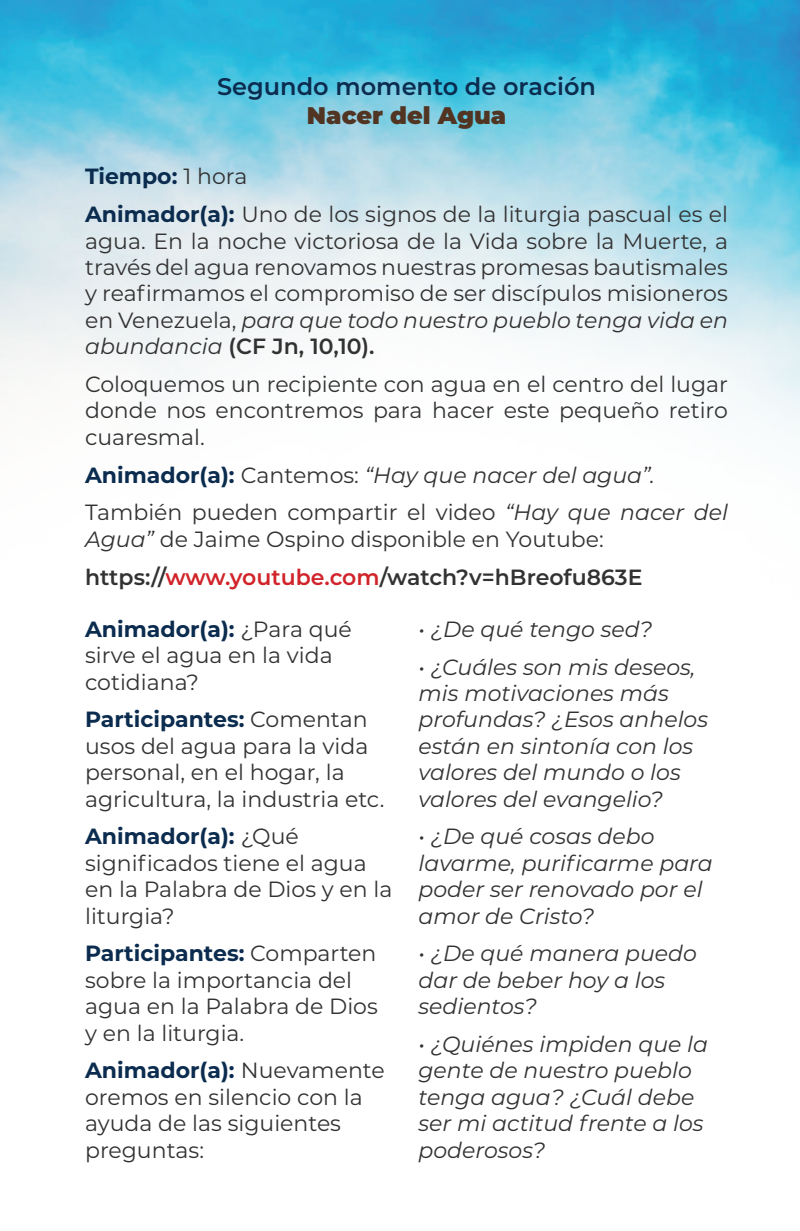
<style>
.page{position:relative;width:800px;height:1231px;background:#fff}
.page>*{position:absolute;margin:0;border:0;box-sizing:border-box;transform-origin:0 0}
.t1{font:600 24px "Montserrat";color:#0b2c4f}
.t2{font:900 24px "Montserrat";color:#513522}
.t3{font:22px/26.4px "Montserrat";color:#333233}
.t4{font:italic 22px/26.4px "Montserrat";color:#333233}
.s1{font-weight:700;color:#0b2c4f}
.s2{font-style:italic}
.s3{font-weight:600}
.s4{font-weight:600;color:#d1232a}
</style>
<div class="page">
<img style="left:0;top:0;width:799px;height:432px">
<p class="t1" style="left:217px;top:70px;width:380px">Segundo momento de oración</p>
<p class="t2" style="left:307px;top:97px;width:201px">Nacer del Agua</p>
<p class="t3" style="left:85px;top:157px;width:644px;line-height:37.8px"><span class="s1">Tiempo:</span> 1 hora<br><span class="s1">Animador(a):</span> Uno de los signos de la liturgia pascual es el</p>
<p class="t3" style="left:85px;top:227px;width:644px;text-align:justify">agua. En la noche victoriosa de la Vida sobre la Muerte, a través del agua renovamos nuestras promesas bautismales y reafirmamos el compromiso de ser discípulos misioneros en Venezuela, <span class="s2">para que todo nuestro pueblo tenga vida en abundancia</span> <span class="s3">(CF Jn, 10,10).</span></p>
<p class="t3" style="left:85px;top:370px;width:644px;text-align:justify">Coloquemos un recipiente con agua en el centro del lugar donde nos encontremos para hacer este pequeño retiro cuaresmal.</p>
<p class="t3" style="left:85px;top:455px;width:644px;line-height:37.8px"><span class="s1">Animador(a):</span> Cantemos: <span class="s2">“Hay que nacer del agua”.<br></span>También pueden compartir el video <span class="s2">“Hay que nacer del</span></p>
<p class="t3" style="left:85px;top:519px;width:558px;line-height:37.8px"><span class="s2">Agua”</span> de Jaime Ospino disponible en Youtube: <span class="s3">https://</span><span class="s4">www.youtube.com</span><span class="s3">/watch?v=hBreofu863E</span></p>
<p class="t3" style="left:85px;top:615px;width:268px"><span class="s1">Animador(a):</span> ¿Para qué sirve el agua en la vida cotidiana?</p>
<p class="t3" style="left:85px;top:705px;width:301px"><span class="s1">Participantes:</span> Comentan usos del agua para la vida personal, en el hogar, la agricultura, la industria etc.</p>
<p class="t3" style="left:85px;top:822px;width:309px"><span class="s1">Animador(a):</span> ¿Qué significados tiene el agua en la Palabra de Dios y en la liturgia?</p>
<p class="t3" style="left:85px;top:939px;width:294px"><span class="s1">Participantes:</span> Comparten sobre la importancia del agua en la Palabra de Dios y en la liturgia.</p>
<p class="t3" style="left:85px;top:1056px;width:301px"><span class="s1">Animador(a):</span> Nuevamente oremos en silencio con la ayuda de las siguientes preguntas:</p>
<p class="t4" style="left:418px;top:615px;width:235px">• ¿De qué tengo sed?</p>
<p class="t4" style="left:418px;top:652px;width:291px">• ¿Cuáles son mis deseos, mis motivaciones más profundas? ¿Esos anhelos están en sintonía con los valores del mundo o los valores del evangelio?</p>
<p class="t4" style="left:418px;top:822px;width:295px">• ¿De qué cosas debo lavarme, purificarme para poder ser renovado por el amor de Cristo?</p>
<p class="t4" style="left:418px;top:939px;width:280px">• ¿De qué manera puedo dar de beber hoy a los sedientos?</p>
<p class="t4" style="left:418px;top:1030px;width:291px">• ¿Quiénes impiden que la gente de nuestro pueblo tenga agua? ¿Cuál debe ser mi actitud frente a los poderosos?</p>
</div>
